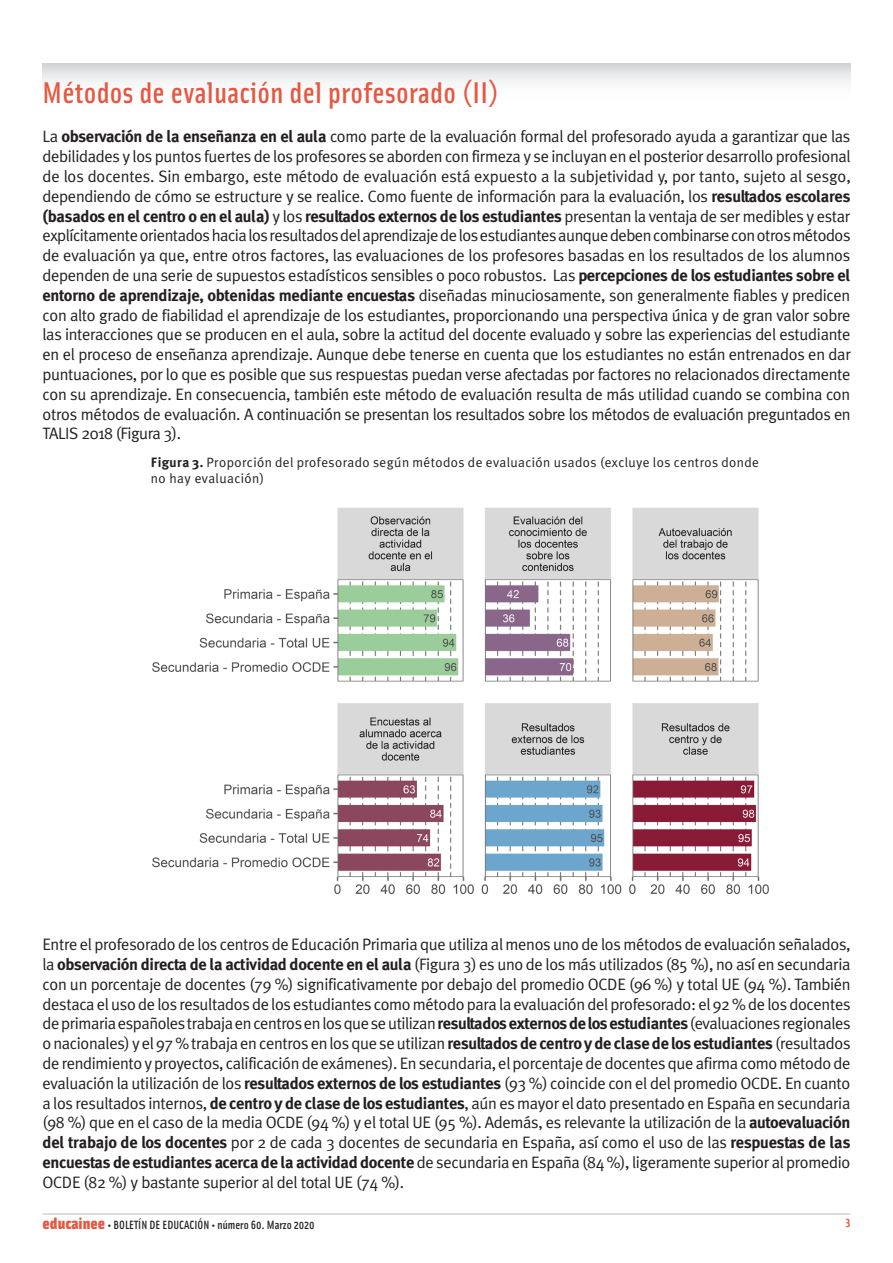
<style>
.page{position:relative;width:893px;height:1263px;background:#fff}
.page>*{position:absolute;margin:0;border:0;box-sizing:border-box;transform-origin:0 0}
.t1{font:500 30px "Solex";letter-spacing:.01em;color:#e55842}
.t2{font:16.5px/19.8px "Meta Plus Normal";letter-spacing:-.02em;color:#231f20;text-align:justify}
.t3{font:13.5px/16.2px "Meta Plus Normal";letter-spacing:.03em;color:#231f20}
.t4{font:500 12px "Solex";color:#231f20}
.t5{font:700 12px "Solex";color:#e55842}
.s1{font-family:"Meta Plus";font-weight:700}
.s2{font-weight:900;font-size:16.5px;color:#e55842}
</style>
<div class="page">
<hr style="left:43px;top:1213px;width:807px;height:2px;background:#d1d2d4">
<div style="left:43px;top:64px;width:807px;height:48px;background:linear-gradient(to bottom,#e0e1e3,#fff)"></div>
<img style="left:152px;top:507px;width:617px;height:388px">
<p class="t1" style="left:43px;top:73px;width:458px">Métodos de evaluación del profesorado (II)</p>
<p class="t2" style="left:43px;top:127px;width:810px">La <span class="s1">observación de la enseñanza en el aula</span> como parte de la evaluación formal del profesorado ayuda a garantizar que las debilidades y los puntos fuertes de los profesores se aborden con firmeza y se incluyan en el posterior desarrollo profesional de los docentes. Sin embargo, este método de evaluación está expuesto a la subjetividad y, por tanto, sujeto al sesgo, dependiendo de cómo se estructure y se realice. Como fuente de información para la evaluación, los <span class="s1">resultados escolares (basados en el centro o en el aula)</span> y los <span class="s1">resultados externos de los estudiantes</span> presentan la ventaja de ser medibles y estar explícitamente orientados hacia los resultados del aprendizaje de los estudiantes aunque deben combinarse con otros métodos de evaluación ya que, entre otros factores, las evaluaciones de los profesores basadas en los resultados de los alumnos dependen de una serie de supuestos estadísticos sensibles o poco robustos. Las <span class="s1">percepciones de los estudiantes sobre el entorno de aprendizaje, obtenidas mediante encuestas</span> diseñadas minuciosamente, son generalmente fiables y predicen con alto grado de fiabilidad el aprendizaje de los estudiantes, proporcionando una perspectiva única y de gran valor sobre las interacciones que se producen en el aula, sobre la actitud del docente evaluado y sobre las experiencias del estudiante en el proceso de enseñanza aprendizaje. Aunque debe tenerse en cuenta que los estudiantes no están entrenados en dar puntuaciones, por lo que es posible que sus respuestas puedan verse afectadas por factores no relacionados directamente con su aprendizaje. En consecuencia, también este método de evaluación resulta de más utilidad cuando se combina con otros métodos de evaluación. A continuación se presentan los resultados sobre los métodos de evaluación preguntados en TALIS 2018 (Figura 3).</p>
<p class="t3" style="left:151px;top:454px;width:610px"><span class="s1">Figura 3.</span> Proporción del profesorado según métodos de evaluación usados (excluye los centros donde no hay evaluación)</p>
<p class="t2" style="left:43px;top:934px;width:810px">Entre el profesorado de los centros de Educación Primaria que utiliza al menos uno de los métodos de evaluación señalados, la <span class="s1">observación directa de la actividad docente en el aula</span> (Figura 3) es uno de los más utilizados (85 %), no así en secundaria con un porcentaje de docentes (79 %) significativamente por debajo del promedio OCDE (96 %) y total UE (94 %). También destaca el uso de los resultados de los estudiantes como método para la evaluación del profesorado: el 92 % de los docentes de primaria españoles trabaja en centros en los que se utilizan <span class="s1">resultados externos de los estudiantes</span> (evaluaciones regionales o nacionales) y el 97 % trabaja en centros en los que se utilizan <span class="s1">resultados de centro y de clase de los estudiantes</span> (resultados de rendimiento y proyectos, calificación de exámenes). En secundaria, el porcentaje de docentes que afirma como método de evaluación la utilización de los <span class="s1">resultados externos de los estudiantes</span> (93 %) coincide con el del promedio OCDE. En cuanto a los resultados internos, <span class="s1">de centro y de clase de los estudiantes</span>, aún es mayor el dato presentado en España en secundaria (98 %) que en el caso de la media OCDE (94 %) y el total UE (95 %). Además, es relevante la utilización de la <span class="s1">autoevaluación del trabajo de los docentes</span> por 2 de cada 3 docentes de secundaria en España, así como el uso de las <span class="s1">respuestas de las encuestas de estudiantes acerca de la actividad docente</span> de secundaria en España (84 %), ligeramente superior al promedio OCDE (82 %) y bastante superior al del total UE (74 %).</p>
<p class="t4" style="left:43px;top:1217px;width:274px"><span class="s2">educainee</span> • BOLETÍN DE EDUCACIÓN • número 60. Marzo 2020</p>
<p class="t5" style="left:846px;top:1214px;width:6px">3</p>
</div>
